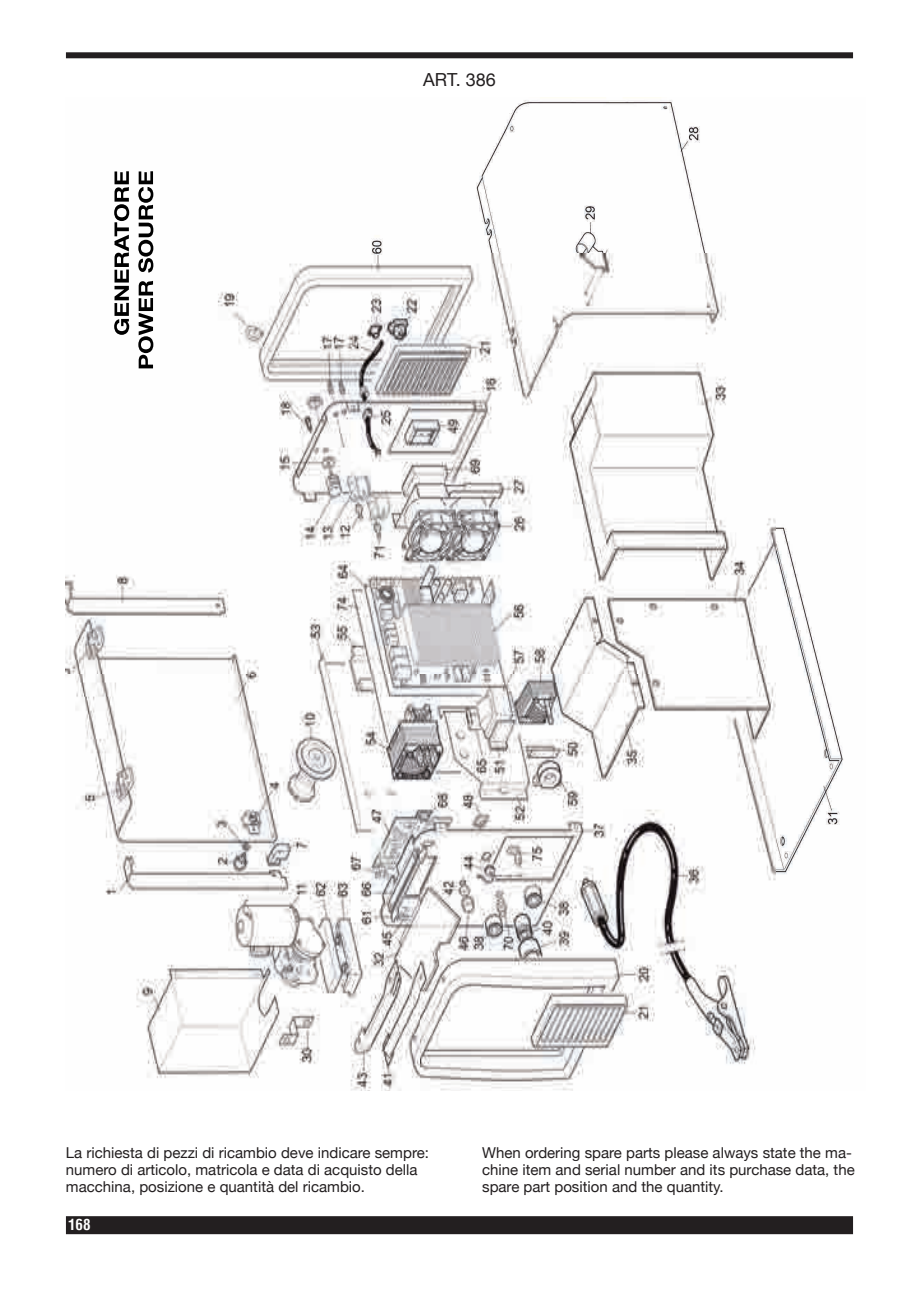
<style>
.page{position:relative;width:919px;height:1289px;background:#fff}
.page>*{position:absolute;margin:0;border:0;box-sizing:border-box;transform-origin:0 0}
.t1{font:18px "Helvetica Neue";color:#231f20}
.t2{font:15px/17.2px "Helvetica Neue";color:#231f20}
.t3{font:700 condensed 15px "Helvetica";color:#fff}
</style>
<div class="page">
<div style="left:66px;top:52px;width:787px;height:6px;background:#231f20"></div>
<div style="left:66px;top:1216px;width:787px;height:18px;background:#231f20"></div>
<img style="left:66px;top:100px;width:778px;height:990px">
<p class="t1" style="left:423px;top:68px;width:74px">ART. 386</p>
<p class="t2" style="left:66px;top:1143px;width:364px">La richiesta di pezzi di ricambio deve indicare sempre: numero di articolo, matricola e data di acquisto della macchina, posizione e quantità del ricambio.</p>
<p class="t2" style="left:482px;top:1143px;width:374px">When ordering spare parts please always state the ma&shy;chine item and serial number and its purchase data, the spare part position and the quantity.</p>
<p class="t3" style="left:68px;top:1215px;width:24px">168</p>
</div>
